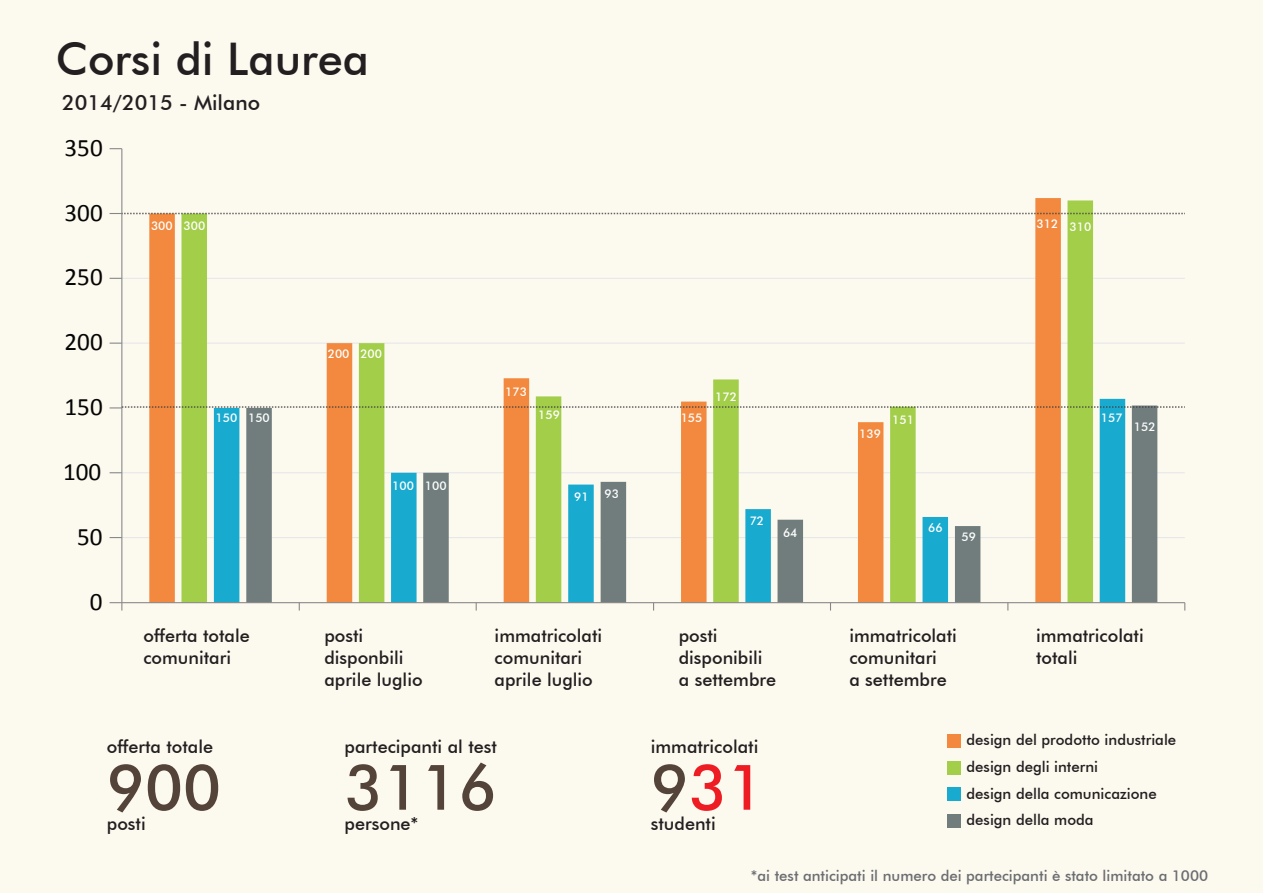
<style>
.page{position:relative;width:1263px;height:893px;background:#fcf9ef}
.page>*{position:absolute;margin:0;border:0;box-sizing:border-box;transform-origin:0 0}
.t1{font:500 63px "Futura BT";color:#534338}
.t2{font:500 63px "Futura BT";color:#ee1d23}
.t3{font:500 45px "Futura BT";color:#231f20}
.t4{font:25.2px "Calibri";color:#050504}
.t5{font:500 21px "Futura BT";color:#231f20}
.t6{font:500 18px/21.6px "Futura BT";color:#231f20}
.t7{font:500 15px/26.7px "Futura BT";color:#231f20}
.t8{font:500 15px "Futura BT";color:#6c6d70}
.t9{font:500 12px "Futura BT";color:#fff}
.s1{color:#534338}
</style>
<div class="page">
<hr style="left:122px;top:537px;width:1063px;height:1px;background:#e6e7e9">
<hr style="left:122px;top:472px;width:1063px;height:1px;background:#e6e7e9">
<hr style="left:122px;top:343px;width:1063px;height:1px;background:#e6e7e9">
<hr style="left:122px;top:278px;width:1063px;height:1px;background:#e6e7e9">
<svg style="left:149px;top:198px;width:912px;height:404px;fill:#f2893e"></svg>
<svg style="left:181px;top:200px;width:912px;height:402px"></svg>
<svg style="left:214px;top:399px;width:911px;height:203px"></svg>
<svg style="left:246px;top:405px;width:911px;height:197px"></svg>
<hr style="left:121px;top:149px;width:1px;height:454px;background:#878686">
<svg style="left:110px;top:148px;width:12px;height:1px"></svg>
<svg style="left:110px;top:343px;width:12px;height:1px"></svg>
<svg style="left:110px;top:472px;width:12px;height:1px"></svg>
<hr style="left:122px;top:602px;width:1063px;height:1px;background:#878686">
<svg style="left:110px;top:602px;width:12px;height:9px"></svg>
<div style="left:946px;top:734px;width:14px;height:14px;background:#f2893e"></div>
<div style="left:946px;top:761px;width:14px;height:14px;background:#a2ce4a"></div>
<div style="left:946px;top:787px;width:14px;height:14px;background:#19aad0"></div>
<div style="left:946px;top:814px;width:14px;height:14px;background:#717d7d"></div>
<svg style="left:110px;top:213px;width:1075px;height:1px"></svg>
<svg style="left:110px;top:406px;width:1075px;height:2px"></svg>
<h2 class="t3" style="left:56px;top:32px;width:315px">Corsi di Laurea</h2>
<p class="t5" style="left:62px;top:90px;width:199px">2014/2015 - Milano</p>
<h3 class="t4" style="left:64px;top:131px;width:40px">350</h3>
<h3 class="t4" style="left:64px;top:196px;width:40px">300</h3>
<h3 class="t4" style="left:64px;top:261px;width:40px">250</h3>
<h3 class="t4" style="left:64px;top:326px;width:40px">200</h3>
<h3 class="t4" style="left:64px;top:391px;width:40px">150</h3>
<h3 class="t4" style="left:63px;top:455px;width:40px">100</h3>
<h3 class="t4" style="left:77px;top:521px;width:27px">50</h3>
<h3 class="t4" style="left:90px;top:585px;width:14px">0</h3>
<p class="t9" style="left:151px;top:218px;width:56px">300 300</p>
<p class="t9" style="left:215px;top:411px;width:56px">150 150</p>
<p class="t9" style="left:328px;top:347px;width:56px">200 200</p>
<p class="t9" style="left:392px;top:478px;width:56px">100 100</p>
<p class="t9" style="left:505px;top:384px;width:23px">173</p>
<p class="t9" style="left:538px;top:407px;width:23px">159</p>
<p class="t9" style="left:574px;top:489px;width:16px">91</p>
<p class="t9" style="left:604px;top:486px;width:16px">93</p>
<p class="t9" style="left:1037px;top:218px;width:56px">312 310</p>
<p class="t9" style="left:681px;top:410px;width:23px">155</p>
<p class="t9" style="left:715px;top:390px;width:23px">172</p>
<p class="t9" style="left:750px;top:513px;width:16px">72</p>
<p class="t9" style="left:783px;top:525px;width:16px">64</p>
<p class="t9" style="left:859px;top:426px;width:23px">139</p>
<p class="t9" style="left:892px;top:412px;width:23px">151</p>
<p class="t9" style="left:928px;top:520px;width:16px">66</p>
<p class="t9" style="left:961px;top:529px;width:16px">59</p>
<p class="t9" style="left:1101px;top:411px;width:23px">157</p>
<p class="t9" style="left:1134px;top:420px;width:23px">152</p>
<p class="t6" style="left:143px;top:625px;width:108px">offerta totale comunitari</p>
<p class="t6" style="left:324px;top:625px;width:100px">posti disponbili aprile luglio</p>
<p class="t6" style="left:495px;top:625px;width:109px">immatricolati comunitari aprile luglio</p>
<p class="t6" style="left:679px;top:625px;width:99px">posti disponibili a settembre</p>
<p class="t6" style="left:849px;top:625px;width:109px">immatricolati comunitari<br>a settembre</p>
<p class="t6" style="left:1036px;top:625px;width:109px">immatricolati totali</p>
<p class="t6" style="left:107px;top:735px;width:108px">offerta totale</p>
<h1 class="t1" style="left:107px;top:749px;width:116px">900</h1>
<p class="t6" style="left:345px;top:735px;width:154px">partecipanti al test</p>
<h1 class="t1" style="left:345px;top:749px;width:154px">3116</h1>
<p class="t6" style="left:651px;top:735px;width:109px">immatricolati</p>
<h1 class="t2" style="left:651px;top:749px;width:116px"><span class="s1">9</span>31</h1>
<p class="t6" style="left:107px;top:813px;width:40px">posti</p>
<p class="t6" style="left:345px;top:813px;width:75px">persone*</p>
<p class="t6" style="left:651px;top:813px;width:66px">studenti</p>
<p class="t7" style="left:966px;top:727px;width:211px">design del prodotto industriale design degli interni<br>design della comunicazione design della moda</p>
<p class="t8" style="left:751px;top:866px;width:459px">*ai test anticipati il numero dei partecipanti è stato limitato a 1000</p>
</div>
